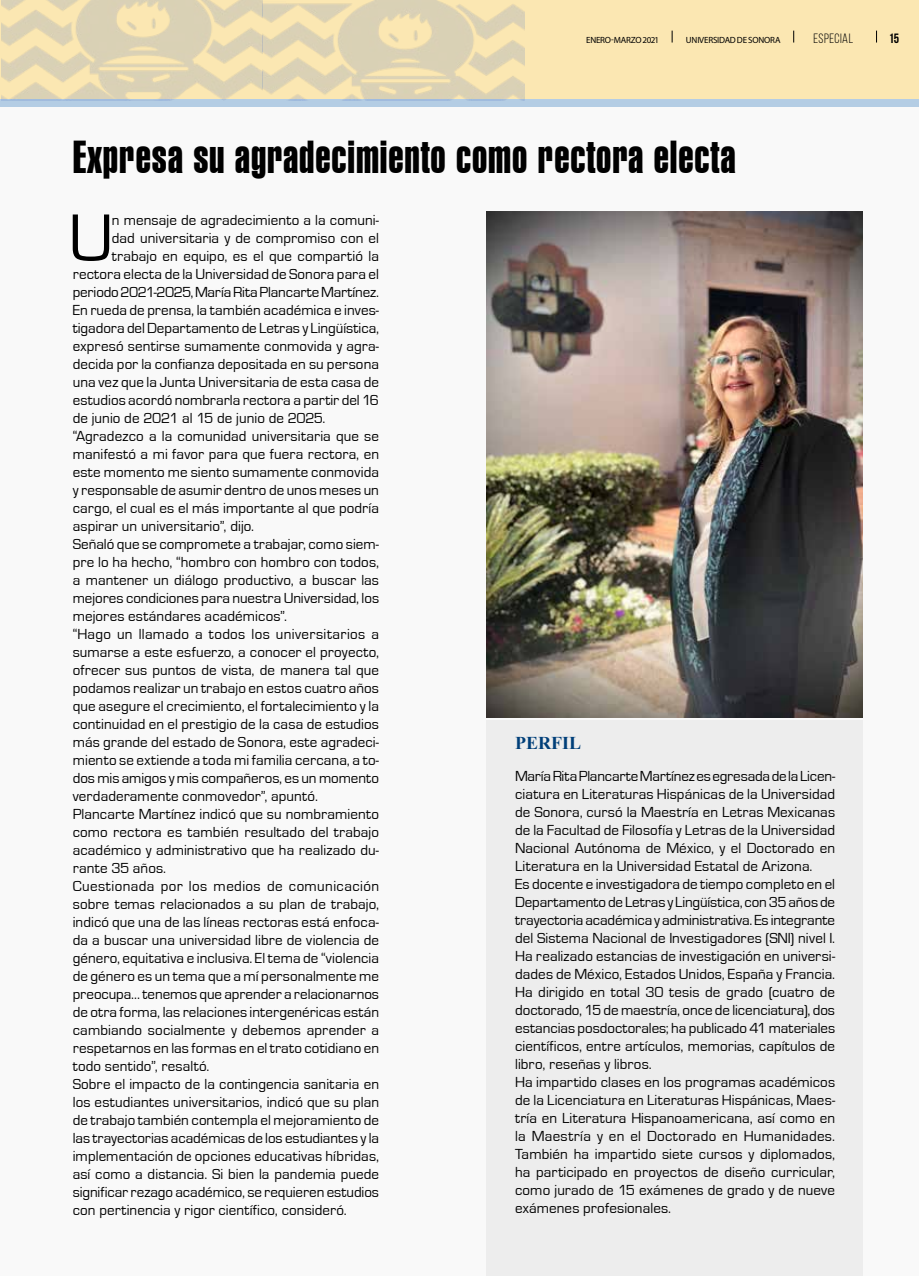
<style>
.page{position:relative;width:919px;height:1276px;background:#fff}
.page>*{position:absolute;margin:0;border:0;box-sizing:border-box;transform-origin:0 0}
.t1{font:69px "Eurostile";color:#000}
.t2{font:45px "Swiss 911 BT Extra Compressed";letter-spacing:.02em;color:#000}
.t3{font:700 18px "Times New Roman";color:#003f79}
.t4{font:15px/18px "Eurostile";letter-spacing:.005em;color:#000}
.t5{font:15px "Eurostile";letter-spacing:-.015em;color:#000}
.t6{font:15px "Eurostile";letter-spacing:.03em;color:#000}
.t7{font:13.5px "Bebas Neue";letter-spacing:.035em;color:#000}
.t8{font:700 13.5px "Bebas Neue";color:#000}
.t9{font:9px "Myriad Pro";letter-spacing:-.025em;color:#000}
</style>
<div class="page">
<div style="left:0;top:106px;width:918px;height:1170px;background:#f9f9f9"></div>
<div style="left:0;top:0;width:918px;height:100px;background:#fbe7b2"></div>
<svg style="left:793px;top:31px;width:1px;height:12px"></svg>
<svg style="left:671px;top:31px;width:1px;height:12px"></svg>
<svg style="left:876px;top:31px;width:1px;height:12px"></svg>
<div style="left:486px;top:721px;width:376px;height:555px;background:#ededed"></div>
<div style="left:0;top:100px;width:918px;height:7px;background:#b4cde4"></div>
<img style="left:486px;top:212px;width:376px;height:505px">
<img style="left:2px;top:0;width:522px;height:101px">
<p class="t9" style="left:586px;top:34px;width:74px">ENERO-MARZO 2021</p>
<p class="t9" style="left:686px;top:34px;width:96px">UNIVERSIDAD DE SONORA</p>
<p class="t7" style="left:813px;top:31px;width:41px">ESPECIAL</p>
<p class="t8" style="left:888px;top:30px;width:12px">15</p>
<h2 class="t2" style="left:73px;top:132px;width:664px">Expresa su agradecimiento como rectora electa</h2>
<h1 class="t1" style="left:68px;top:201px;width:47px">U</h1>
<p class="t4" style="left:112px;top:211px;width:269px">n mensaje de agradecimiento a la comuni-</p>
<p class="t4" style="left:112px;top:229px;width:269px">dad universitaria y de compromiso con el</p>
<p class="t4" style="left:112px;top:247px;width:269px">trabajo en equipo, es el que compartió la</p>
<p class="t4" style="left:73px;top:265px;width:308px">rectora electa de la Universidad de Sonora para el</p>
<p class="t5" style="left:73px;top:283px;width:308px">periodo 2021-2025, María Rita Plancarte Martínez.</p>
<p class="t4" style="left:73px;top:301px;width:308px">En rueda de prensa, la también académica e inves-</p>
<p class="t4" style="left:73px;top:319px;width:308px">tigadora del Departamento de Letras y Lingüística,</p>
<p class="t4" style="left:73px;top:337px;width:308px">expresó sentirse sumamente conmovida y agra-</p>
<p class="t4" style="left:73px;top:355px;width:308px">decida por la confianza depositada en su persona</p>
<p class="t4" style="left:73px;top:373px;width:308px">una vez que la Junta Universitaria de esta casa de</p>
<p class="t4" style="left:73px;top:391px;width:308px">estudios acordó nombrarla rectora a partir del 16</p>
<p class="t4" style="left:73px;top:409px;width:254px">de junio de 2021 al 15 de junio de 2025.</p>
<p class="t4" style="left:73px;top:427px;width:308px">“Agradezco a la comunidad universitaria que se</p>
<p class="t4" style="left:73px;top:445px;width:308px">manifestó a mi favor para que fuera rectora, en</p>
<p class="t4" style="left:73px;top:463px;width:308px">este momento me siento sumamente conmovida</p>
<p class="t4" style="left:73px;top:481px;width:308px">y responsable de asumir dentro de unos meses un</p>
<p class="t4" style="left:73px;top:499px;width:308px">cargo, el cual es el más importante al que podría</p>
<p class="t4" style="left:73px;top:517px;width:183px">aspirar un universitario”, dijo.</p>
<p class="t4" style="left:73px;top:535px;width:308px">Señaló que se compromete a trabajar, como siem-</p>
<p class="t4" style="left:73px;top:553px;width:308px">pre lo ha hecho, “hombro con hombro con todos,</p>
<p class="t4" style="left:73px;top:571px;width:308px">a mantener un diálogo productivo, a buscar las</p>
<p class="t4" style="left:73px;top:589px;width:308px">mejores condiciones para nuestra Universidad, los</p>
<p class="t4" style="left:73px;top:607px;width:216px">mejores estándares académicos”.</p>
<p class="t4" style="left:73px;top:625px;width:308px">“Hago un llamado a todos los universitarios a</p>
<p class="t4" style="left:73px;top:643px;width:308px">sumarse a este esfuerzo, a conocer el proyecto,</p>
<p class="t4" style="left:73px;top:661px;width:308px">ofrecer sus puntos de vista, de manera tal que</p>
<p class="t4" style="left:73px;top:679px;width:308px">podamos realizar un trabajo en estos cuatro años</p>
<p class="t4" style="left:73px;top:697px;width:308px">que asegure el crecimiento, el fortalecimiento y la</p>
<p class="t4" style="left:73px;top:715px;width:308px">continuidad en el prestigio de la casa de estudios</p>
<p class="t4" style="left:73px;top:733px;width:308px">más grande del estado de Sonora, este agradeci-</p>
<p class="t4" style="left:73px;top:751px;width:308px">miento se extiende a toda mi familia cercana, a to-</p>
<p class="t4" style="left:73px;top:769px;width:308px">dos mis amigos y mis compañeros, es un momento</p>
<p class="t4" style="left:73px;top:787px;width:247px">verdaderamente conmovedor”, apuntó.</p>
<p class="t4" style="left:73px;top:805px;width:308px">Plancarte Martínez indicó que su nombramiento</p>
<p class="t4" style="left:73px;top:823px;width:308px">como rectora es también resultado del trabajo</p>
<p class="t4" style="left:73px;top:841px;width:308px">académico y administrativo que ha realizado du-</p>
<p class="t4" style="left:73px;top:859px;width:95px">rante 35 años.</p>
<p class="t6" style="left:73px;top:877px;width:308px">Cuestionada por los medios de comunicación</p>
<p class="t4" style="left:73px;top:895px;width:308px">sobre temas relacionados a su plan de trabajo,</p>
<p class="t4" style="left:73px;top:913px;width:308px">indicó que una de las líneas rectoras está enfoca-</p>
<p class="t4" style="left:73px;top:931px;width:308px">da a buscar una universidad libre de violencia de</p>
<p class="t4" style="left:73px;top:949px;width:308px">género, equitativa e inclusiva. El tema de “violencia</p>
<p class="t4" style="left:73px;top:967px;width:308px">de género es un tema que a mí personalmente me</p>
<p class="t4" style="left:73px;top:985px;width:308px">preocupa… tenemos que aprender a relacionarnos</p>
<p class="t4" style="left:73px;top:1003px;width:308px">de otra forma, las relaciones intergenéricas están</p>
<p class="t4" style="left:73px;top:1021px;width:308px">cambiando socialmente y debemos aprender a</p>
<p class="t4" style="left:73px;top:1039px;width:308px">respetarnos en las formas en el trato cotidiano en</p>
<p class="t4" style="left:73px;top:1057px;width:138px">todo sentido”, resaltó.</p>
<p class="t4" style="left:73px;top:1075px;width:308px">Sobre el impacto de la contingencia sanitaria en</p>
<p class="t4" style="left:73px;top:1093px;width:308px">los estudiantes universitarios, indicó que su plan</p>
<p class="t4" style="left:73px;top:1111px;width:308px">de trabajo también contempla el mejoramiento de</p>
<p class="t4" style="left:73px;top:1129px;width:308px">las trayectorias académicas de los estudiantes y la</p>
<p class="t4" style="left:73px;top:1147px;width:308px">implementación de opciones educativas híbridas,</p>
<p class="t4" style="left:73px;top:1165px;width:308px">así como a distancia. Si bien la pandemia puede</p>
<p class="t4" style="left:73px;top:1183px;width:308px">significar rezago académico, se requieren estudios</p>
<p class="t4" style="left:73px;top:1201px;width:275px">con pertinencia y rigor científico, consideró.</p>
<p class="t3" style="left:515px;top:731px;width:68px">PERFIL</p>
<p class="t4" style="left:515px;top:767px;width:321px">María Rita Plancarte Martínez es egresada de la Licen&shy;ciatura en Literaturas Hispánicas de la Universidad de Sonora, cursó la Maestría en Letras Mexicanas de la Facultad de Filosofía y Letras de la Universidad Nacional Autónoma de México, y el Doctorado en Literatura en la Universidad Estatal de Arizona.<br>Es docente e investigadora de tiempo completo en el Departamento de Letras y Lingüística, con 35 años de trayectoria académica y administrativa. Es integrante del Sistema Nacional de Investigadores (SNI) nivel I.<br>Ha realizado estancias de investigación en universi&shy;dades de México, Estados Unidos, España y Francia.<br>Ha dirigido en total 30 tesis de grado (cuatro de doctorado, 15 de maestría, once de licenciatura), dos estancias posdoctorales; ha publicado 41 materiales científicos, entre artículos, memorias, capítulos de libro, reseñas y libros.<br>Ha impartido clases en los programas académicos de la Licenciatura en Literaturas Hispánicas, Maes&shy;tría en Literatura Hispanoamericana, así como en la Maestría y en el Doctorado en Humanidades.<br>También ha impartido siete cursos y diplomados, ha participado en proyectos de diseño curricular, como jurado de 15 exámenes de grado y de nueve exámenes profesionales.</p>
</div>
